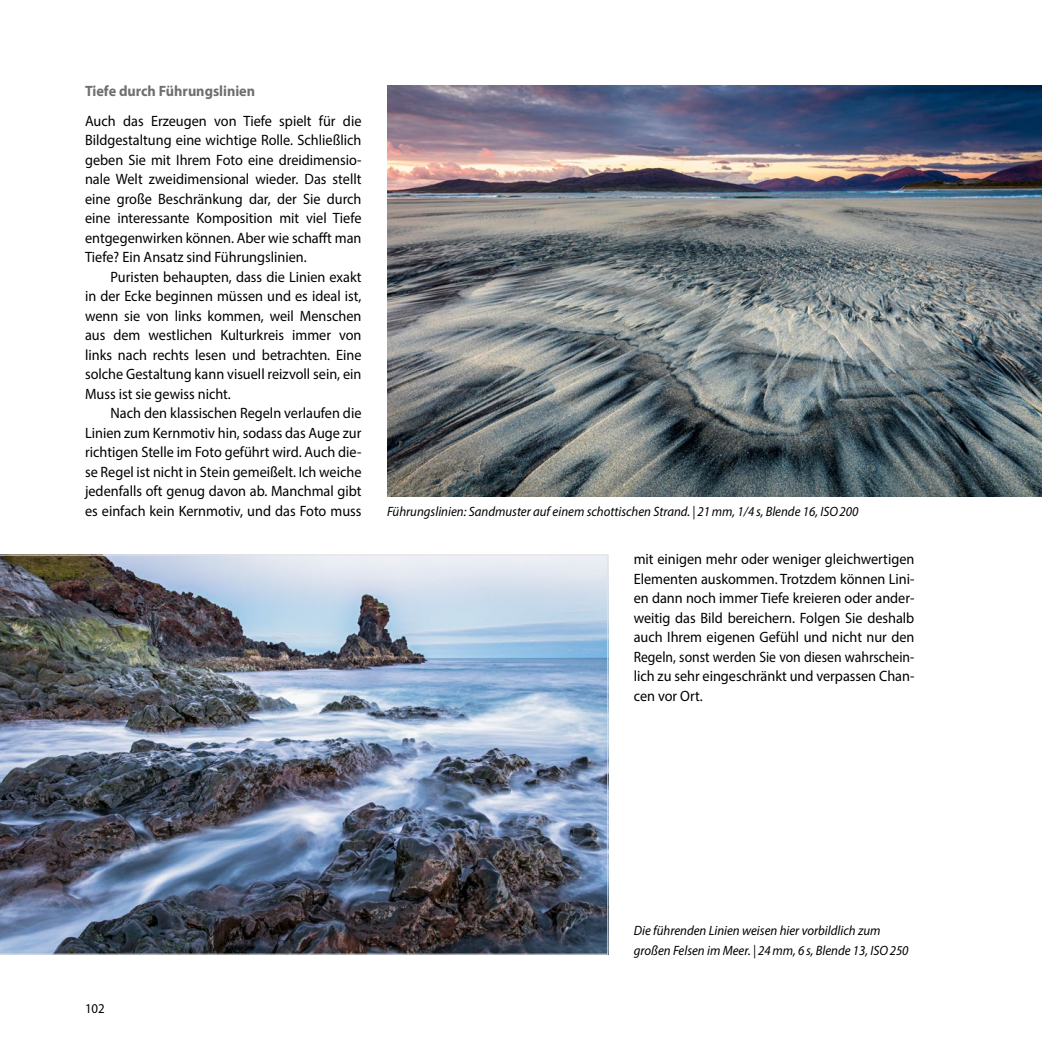
<style>
.page{position:relative;width:1042px;height:1042px;background:#fff}
.page>*{position:absolute;margin:0;border:0;box-sizing:border-box;transform-origin:0 0}
.Haupttext_Folge{font:15px/19.5px "Myriad Pro";color:#000;text-align:justify;scale:.95 1}
.Haupttext_Anf{font:15px/19.5px "Myriad Pro";color:#000;text-align:justify;scale:.95 1}
.Heading_3{font:700 15px "Myriad Pro";color:#706f6f;scale:.95 1}
.BU_linksbündig_Grund{font:italic 13.5px/19.5px "Myriad Pro";color:#000;scale:.95 1}
.t1{font:13.5px "Myriad Pro";color:#000;scale:.95 1}
</style>
<div class="page">
<img style="left:387px;top:85px;width:655px;height:411px">
<img style="left:0;top:555px;width:608px;height:399px">
<p class="Heading_3" style="left:85px;top:81px;width:181px">Tiefe durch Führungslinien</p>
<p class="Haupttext_Anf" style="left:85px;top:111px;width:292px">Auch das Erzeugen von Tiefe spielt für die Bildgestaltung eine wichtige Rolle. Schließlich geben Sie mit Ihrem Foto eine dreidimensio&shy;nale Welt zweidimensional wieder. Das stellt eine große Beschränkung dar, der Sie durch eine interessante Komposition mit viel Tiefe entgegenwirken können. Aber wie schafft man Tiefe? Ein Ansatz sind Führungslinien.</p>
<p class="Haupttext_Folge" style="left:85px;top:267px;width:292px;text-indent:26px">Puristen behaupten, dass die Linien exakt in der Ecke beginnen müssen und es ideal ist, wenn sie von links kommen, weil Menschen aus dem westlichen Kulturkreis immer von links nach rechts lesen und betrachten. Eine solche Gestaltung kann visuell reizvoll sein, ein Muss ist sie gewiss nicht.</p>
<p class="Haupttext_Folge" style="left:85px;top:403px;width:292px;text-indent:26px">Nach den klassischen Regeln verlaufen die Linien zum Kernmotiv hin, sodass das Auge zur richtigen Stelle im Foto geführt wird. Auch die&shy;se Regel ist nicht in Stein gemeißelt. Ich weiche jedenfalls oft genug davon ab. Manchmal gibt es einfach kein Kernmotiv, und das Foto muss</p>
<p class="BU_linksbündig_Grund" style="left:387px;top:501px;width:498px">Führungslinien: Sandmuster auf einem schottischen Strand. | 21mm, 1/4 s, Blende 16, ISO200</p>
<p class="Haupttext_Folge" style="left:634px;top:549px;width:297px">mit einigen mehr oder weniger gleichwertigen Elementen auskommen. Trotzdem können Lini&shy;en dann noch immer Tiefe kreieren oder ander&shy;weitig das Bild bereichern. Folgen Sie deshalb auch Ihrem eigenen Gefühl und nicht nur den Regeln, sonst werden Sie von diesen wahrschein&shy;lich zu sehr eingeschränkt und verpassen Chan&shy;cen vor Ort.</p>
<p class="t1" style="left:85px;top:1000px;width:22px">102</p>
<p class="BU_linksbündig_Grund" style="left:634px;top:920px;width:291px">Die führenden Linien weisen hier vorbildlich zum großen Felsen im Meer. | 24mm, 6 s, Blende 13, ISO250</p>
</div>
